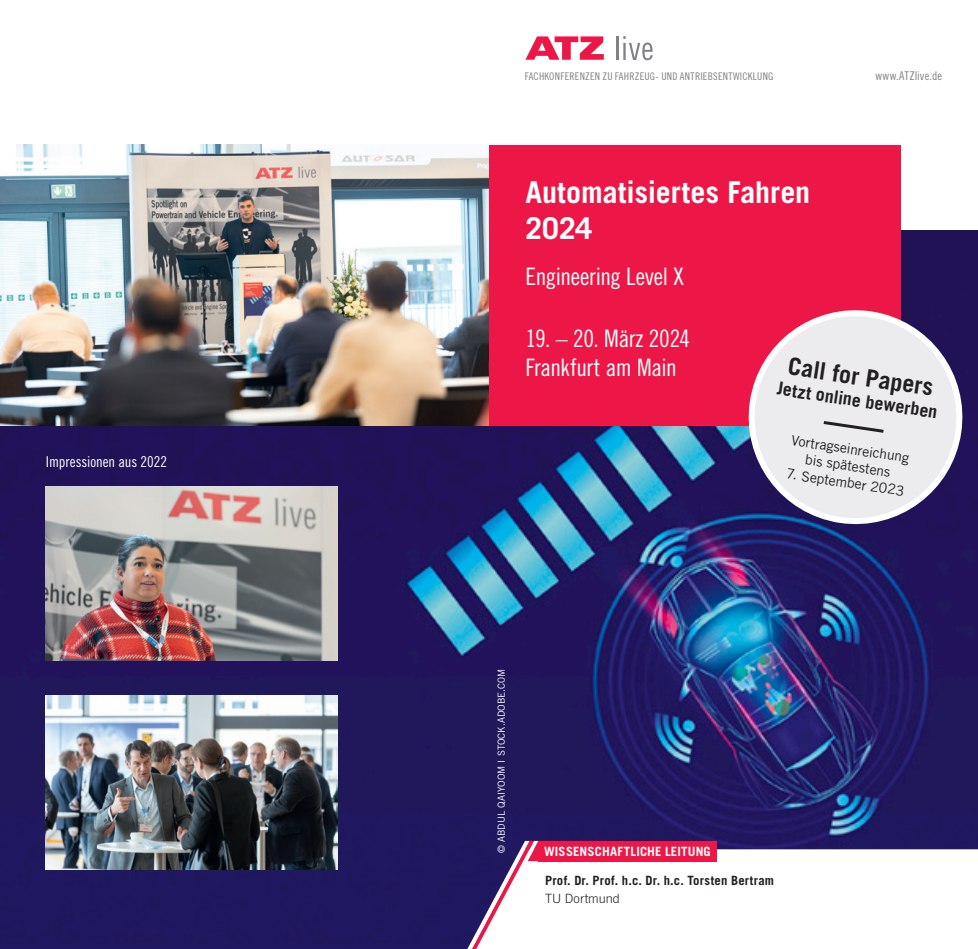
<style>
.page{position:relative;width:978px;height:949px;background:#fff}
.page>*{position:absolute;margin:0;border:0;box-sizing:border-box;transform-origin:0 0}
.t1{font:700 30px/36px "Trade Gothic LT Std";color:#fff}
.t2{font:24px/28.8px "Trade Gothic LT Std Cn 18";letter-spacing:-.015em;color:#fff}
.t3{font:700 24px "Trade Gothic LT Std";color:#231f20}
.t4{font:700 18px "Trade Gothic LT Std";color:#231f20}
.t5{font:15px "Trade Gothic LT Std Cn 18";letter-spacing:-.005em;color:#fff}
.t6{font:13.95px/16.8px "Trade Gothic LT Std";color:#231f20;text-align:center}
.t7{font:700 12.75px "Trade Gothic LT Std";letter-spacing:.025em;color:#231f20}
.t8{font:700 12.75px "Trade Gothic LT Std";letter-spacing:.015em;color:#fff}
.t9{font:300 12.75px "Trade Gothic LT Std";color:#231f20}
.t10{font:12px "Trade Gothic LT Std Cn 18";letter-spacing:.005em;color:#808285}
.t11{font:10.5px "Trade Gothic LT Std Cn 18";letter-spacing:.02em;color:#808285}
.t12{font:9.75px "Trade Gothic LT Std";color:#fff}
</style>
<div class="page">
<img style="left:0;top:230px;width:978px;height:718px">
<svg style="left:525px;top:36px;width:79px;height:24px"></svg>
<hr style="left:616px;top:36px;width:3px;height:24px;background:#808285">
<svg style="left:623px;top:36px;width:30px;height:24px"></svg>
<svg style="left:607px;top:849px;width:371px;height:99px"></svg>
<img style="left:0;top:145px;width:489px;height:280px">
<img style="left:46px;top:695px;width:292px;height:174px">
<img style="left:46px;top:486px;width:292px;height:174px">
<div style="left:489px;top:145px;width:411px;height:280px;background:#ed1747"></div>
<svg style="left:738px;top:299px;width:235px;height:229px"></svg>
<svg style="left:820px;top:419px;width:67px;height:15px"></svg>
<div style="left:539px;top:840px;width:178px;height:20px;background:#ed1747"></div>
<svg style="left:467px;top:840px;width:140px;height:108px"></svg>
<h3 class="t5" style="left:46px;top:452px;width:123px">Impressionen aus 2022</h3>
<p class="t11" style="left:525px;top:70px;width:250px">FACHKONFERENZEN ZU FAHRZEUG- UND ANTRIEBSENTWICKLUNG</p>
<p class="t10" style="left:876px;top:68px;width:68px">www.ATZlive.de</p>
<h1 class="t1" style="left:525px;top:173px;width:286px">Automatisiertes Fahren<br>2024</h1>
<h2 class="t2" style="left:525px;top:261px;width:160px">Engineering Level X</h2>
<h2 class="t2" style="left:525px;top:324px;width:166px">19. – 20. März 2024<br>Frankfurt am Main</h2>
<h2 class="t3" style="left:791px;top:350px;width:148px;rotate:9deg">Call for Papers</h2>
<h3 class="t4" style="left:779px;top:377px;width:163px;rotate:8deg">Jetzt online bewerben</h3>
<h3 class="t6" style="left:793px;top:431px;width:120px;rotate:9deg">Vortragseinreichung bis spätestens</h3>
<h3 class="t6" style="left:788px;top:464px;width:121px;rotate:9deg">7. September 2023</h3>
<p class="t12" style="left:495px;top:852px;width:186px;rotate:-90deg">© ABDUL QAIYOOM I STOCK.ADOBE.C0M</p>
<p class="t8" style="left:544px;top:843px;width:168px">WISSENSCHAFTLICHE LEITUNG</p>
<p class="t7" style="left:545px;top:872px;width:231px">Prof. Dr. Prof. h.c. Dr. h.c. Torsten Bertram</p>
<p class="t9" style="left:545px;top:890px;width:76px">TU Dortmund</p>
</div>
